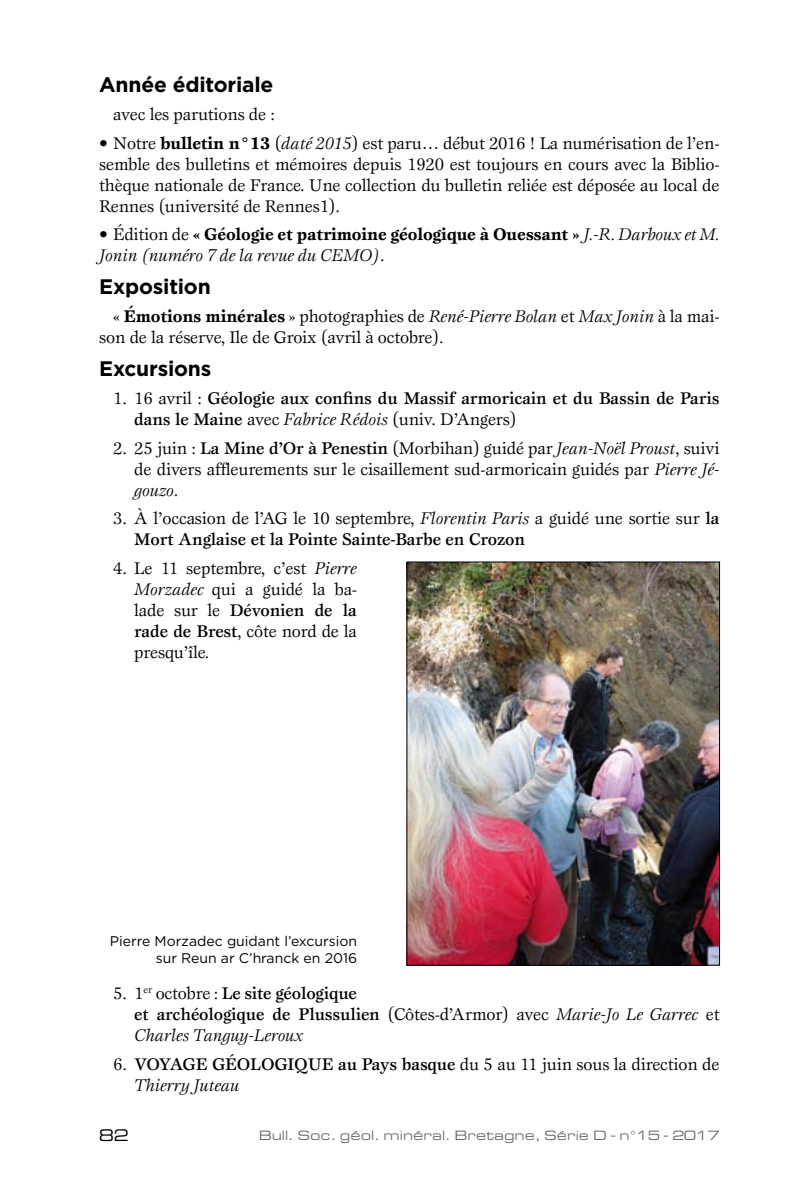
<style>
.page{position:relative;width:794px;height:1191px;background:#fff}
.page>*{position:absolute;margin:0;border:0;box-sizing:border-box;transform-origin:0 0}
.t1{font:700 21px "Gotham";letter-spacing:-.01em;color:#000}
.t2{font:17.5px/21px "Esprit";letter-spacing:-.01em;color:#000;text-align:justify}
.t3{font:500 17.5px/21px "Esprit";letter-spacing:-.01em;color:#000}
.t4{font:italic 17.5px/21px "Esprit";letter-spacing:-.01em;color:#000}
.t5{font:17.5px "Eurostile Extended Roman DTC";color:#000}
.t6{font:14px/16.8px "Gotham";color:#000;text-align:right}
.t7{font:14px "Eurostile Extended Roman DTC";color:#646567}
.s1{font-weight:700}
.s2{font-style:italic}
.s3{font-style:normal}
.s4{font-weight:700;font-style:normal}
.s5{font-weight:400}
.s6{font-weight:400;font-style:italic}
.s7{font-weight:500}
</style>
<div class="page">
<img style="left:409px;top:564px;width:309px;height:399px">
<div style="left:407px;top:562px;width:313px;height:403px;border:1px solid #000"></div>
<p class="t1" style="left:99px;top:72px;width:176px">Année éditoriale</p>
<p class="t2" style="left:113px;top:104px;width:163px">avec les parutions de :</p>
<p class="t2" style="left:99px;top:132px;width:622px">• Notre <span class="s1">bulletin n°13</span> (<span class="s2">daté 2015</span>) est paru… début 2016 ! La numérisation de l’en&shy;semble des bulletins et mémoires depuis 1920 est toujours en cours avec la Biblio&shy;thèque nationale de France. Une collection du bulletin reliée est déposée au local de Rennes (université de Rennes1).</p>
<p class="t4" style="left:99px;top:224px;width:622px"><span class="s3">• Édition de</span> <span class="s4">« Géologie et patrimoine géologique à Ouessant »</span> J.-R. Darboux et M.<br>Jonin (numéro 7 de la revue du CEMO)<span class="s3">.</span></p>
<p class="t1" style="left:99px;top:274px;width:113px">Exposition</p>
<p class="t2" style="left:99px;top:306px;width:622px;text-indent:14px">« <span class="s1">Émotions minérales</span> » photographies de <span class="s2">René-Pierre Bolan</span> et <span class="s2">Max Jonin</span> à la mai&shy;son de la réserve, Ile de Groix (avril à octobre).</p>
<p class="t1" style="left:99px;top:356px;width:114px">Excursions</p>
<p class="t3" style="left:134px;top:388px;width:587px;text-indent:-21px"><span class="s5">1. 16 avril :</span> Géologie aux confins du Massif armoricain et du Bassin de Paris dans le Maine <span class="s5">avec</span> <span class="s6">Fabrice Rédois</span> <span class="s5">(univ. D’Angers)</span></p>
<p class="t2" style="left:134px;top:437px;width:587px;text-indent:-21px">2. 25 juin : <span class="s7">La Mine d’Or à Penestin</span> (Morbihan) guidé par <span class="s2">Jean-Noël Proust</span>, suivi de divers affleurements sur le cisaillement sud-armoricain guidés par <span class="s2">Pierre Jé&shy;gouzo</span>.</p>
<p class="t2" style="left:134px;top:508px;width:587px;text-indent:-21px">3. À l’occasion de l’AG le 10 septembre, <span class="s2">Florentin Paris</span> a guidé une sortie sur <span class="s7">la<br>Mort Anglaise et la Pointe Sainte-Barbe en Crozon</span></p>
<p class="t2" style="left:134px;top:557px;width:224px;text-indent:-21px">4. Le 11 septembre, c’est <span class="s2">Pierre Morzadec</span> qui a guidé la ba&shy;lade sur le <span class="s7">Dévonien de la rade de Brest</span>, côte nord de la presqu’île.</p>
<p class="t6" style="left:110px;top:932px;width:249px">Pierre Morzadec guidant l’excursion sur Reun ar C’hranck en 2016</p>
<p class="t3" style="left:134px;top:982px;width:587px;text-indent:-21px"><span class="s5">5. 1</span><sup>er</sup> <span class="s5">octobre :</span> Le site géologique<br>et archéologique de Plussulien <span class="s5">(Côtes-d’Armor) avec</span> <span class="s6">Marie-Jo Le Garrec</span> <span class="s5">et<br></span><span class="s6">Charles Tanguy-Leroux</span></p>
<p class="t2" style="left:134px;top:1053px;width:587px;text-indent:-21px">6. <span class="s7">VOYAGE GÉOLOGIQUE au Pays basque</span> du 5 au 11 juin sous la direction de<br><span class="s2">Thierry Juteau</span></p>
<p class="t5" style="left:114px;top:1126px;width:16px">4</p>
<p class="t7" style="left:259px;top:1127px;width:462px">Bull. Soc. géol. minéral. Bretagne, Série D - n°15 - 2017</p>
<p class="t5" style="left:99px;top:1126px;width:31px">82</p>
</div>
